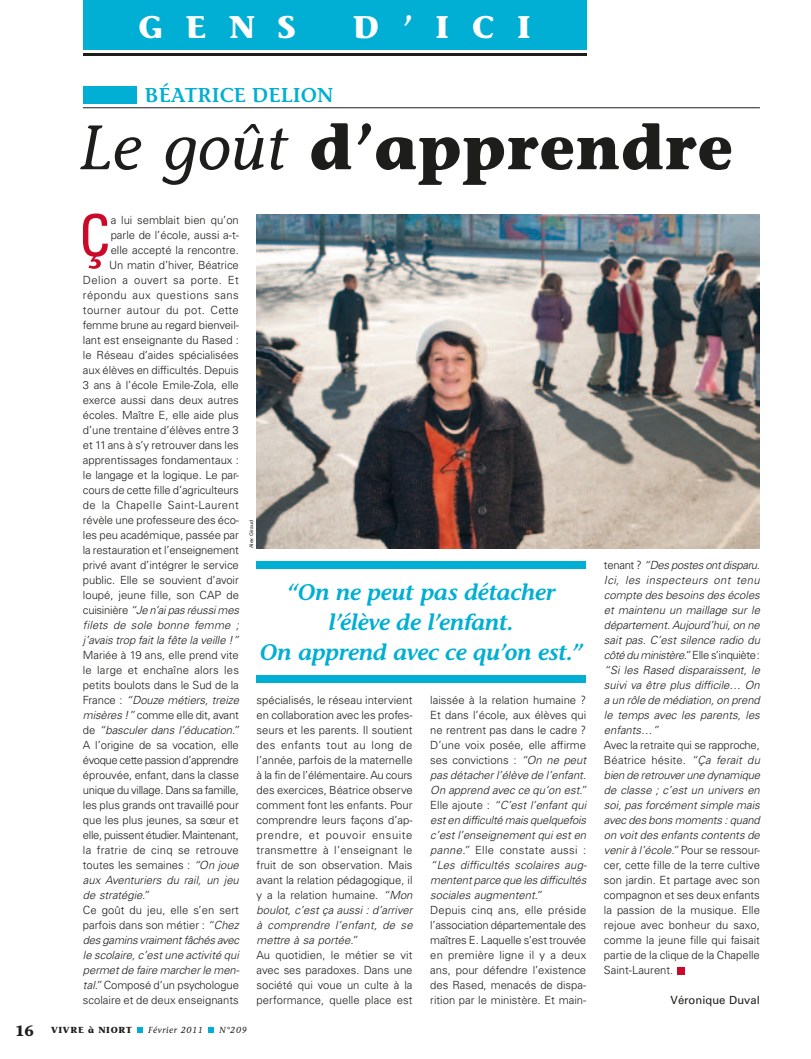
<style>
.page{position:relative;width:811px;height:1059px;background:#fff}
.page>*{position:absolute;margin:0;border:0;box-sizing:border-box;transform-origin:0 0}
.t1{font:700 62.5px "Stone Informal";color:#1d1d1b}
.t2{font:condensed 57.5px "Univers";color:#ca0a28}
.t3{font:700 31.25px "Stone Informal";color:#fff}
.t4{font:italic 600 22.5px/30px "Stone Informal";letter-spacing:-.015em;color:#00afd3;text-align:center}
.t5{font:600 20px "Stone Informal";color:#00afd3}
.t6{font:300 11.25px/15px "Univers";letter-spacing:-.005em;color:#1d1d1b;text-align:justify}
.t7{font:italic 300 11.25px/15px "Univers";letter-spacing:-.005em;color:#1d1d1b;text-align:justify}
.t8{font:11.25px "Univers";color:#1d1d1b}
.t9{font:italic 8.75px "Stone Informal";letter-spacing:.075em;color:#1d1d1b}
.t10{font:700 8.75px "Stone Informal";letter-spacing:.075em;color:#1d1d1b}
.t11{font:5px "Univers";color:#1d1d1b}
.s1{font-weight:400;font-style:italic}
.s2{font-style:italic}
.s3{font-style:normal}
.s4{font-size:15px}
</style>
<div class="page">
<div style="left:677px;top:967px;width:7px;height:7px;background:#ca0a28"></div>
<svg style="left:137px;top:1027px;width:6px;height:5px"></svg>
<svg style="left:208px;top:1027px;width:6px;height:5px"></svg>
<div style="left:83px;top:86px;width:53px;height:18px;background:#00afd3"></div>
<hr style="left:83px;top:107px;width:677px;height:1px;background:#1d1d1b">
<div style="left:83px;top:0;width:503px;height:49px;background:#00afd3"></div>
<hr style="left:83px;top:53px;width:503px;height:2px;background:#1d1d1b">
<img style="left:257px;top:214px;width:503px;height:334px">
<div style="left:257px;top:676px;width:329px;height:7px;background:#00afd3"></div>
<div style="left:257px;top:561px;width:329px;height:7px;background:#00afd3"></div>
<h3 class="t3" style="left:138px;top:7px;width:159px">GENS</h3>
<h3 class="t3" style="left:353px;top:7px;width:179px">D’IC I</h3>
<h3 class="t5" style="left:145px;top:83px;width:189px">BÉATRICE DELION</h3>
<h1 class="t1" style="left:79px;top:108px;width:655px"><span class="s1">Le goût</span> D’APPRENDRE</h1>
<h2 class="t2" style="left:79px;top:199px;width:33px">Ç</h2>
<p class="t6" style="left:83px;top:212px;width:157px;text-align:right">a lui semblait bien qu’on<br>parle de l’école, aussi a-t-<br>elle accepté la rencontre.<br>Un matin d’hiver, Béatrice<br>Delion a ouvert sa porte. Et répondu aux questions sans tourner autour du pot. Cette femme brune au regard bienveil&shy;lant est enseignante du Rased : le Réseau d’aides spécialisées aux élèves en difficultés. Depuis<br>3 ans à l’école Emile-Zola, elle exerce aussi dans deux autres écoles. Maître E, elle aide plus d’une trentaine d’élèves entre 3 et 11ans à s’y retrouver dans les apprentissages fondamentaux : le langage et la logique. Le par&shy;cours de cette fille d’agriculteurs de la Chapelle Saint-Laurent révèle une professeure des éco&shy;les peu académique, passée par la restauration et l’enseignement privé avant d’intégrer le service public. Elle se souvient d’avoir loupé, jeune fille, son CAP de cuisinière <span class="s2">“Je n’ai pas réussi mes filets de sole bonne femme ; j’avais trop fait la fête la veille !”</span></p>
<p class="t6" style="left:83px;top:647px;width:157px">Mariée à 19 ans, elle prend vite le large et enchaîne alors les petits boulots dans le Sud de la France : <span class="s2">“Douze métiers, treize misères !”</span> comme elle dit, avant de <span class="s2">“basculer dans l’éducation.” </span>A l’origine de sa vocation, elle évoque cette passion d’apprendre éprouvée, enfant, dans la classe unique du village. Dans sa famille, les plus grands ont travaillé pour que les plus jeunes, sa sœur et elle, puissent étudier. Maintenant, la fratrie de cinq se retrouve toutes les semaines : <span class="s2">“On joue aux Aventuriers du rail, un jeu de stratégie.”</span></p>
<p class="t6" style="left:83px;top:902px;width:157px">Ce goût du jeu, elle s’en sert parfois dans son métier : <span class="s2">“Chez des gamins vraiment fâchés avec le scolaire, c’est une activité qui permet de faire marcher le men&shy;tal.”</span> Composé d’un psychologue scolaire et de deux enseignants</p>
<p class="t11" style="left:248px;top:548px;width:30px;rotate:-90deg">Alex Giraud</p>
<h3 class="t4" style="left:260px;top:577px;width:324px">“On ne peut pas détacher l’élève de l’enfant.<br>On apprend avec ce qu’on est.”</h3>
<p class="t6" style="left:257px;top:692px;width:157px">spécialisés, le réseau intervient en collaboration avec les profes&shy;seurs et les parents. Il soutient des enfants tout au long de l’année, parfois de la maternelle à la fin de l’élémentaire. Au cours des exercices, Béatrice observe comment font les enfants. Pour comprendre leurs façons d’ap&shy;prendre, et pouvoir ensuite transmettre à l’enseignant le fruit de son observation. Mais avant la relation pédagogique, il y a la relation humaine. <span class="s2">“Mon boulot, c’est ça aussi : d’arriver à comprendre l’enfant, de se mettre à sa portée.”</span></p>
<p class="t6" style="left:257px;top:947px;width:157px">Au quotidien, le métier se vit avec ses paradoxes. Dans une société qui voue un culte à la performance, quelle place est</p>
<p class="t7" style="left:430px;top:692px;width:157px"><span class="s3">laissée à la relation humaine ?<br>Et dans l’école, aux élèves qui ne rentrent pas dans le cadre ?<br>D’une voix posée, elle affirme ses convictions :</span> “On ne peut pas détacher l’élève de l’enfant.<br>On apprend avec ce qu’on est.” <span class="s3">Elle ajoute :</span> “C’est l’enfant qui est en difficulté mais quelquefois c’est l’enseignement qui est en panne.” <span class="s3">Elle constate aussi : </span>“Les difficultés scolaires aug&shy;mentent parce que les difficultés sociales augmentent.”</p>
<p class="t6" style="left:430px;top:902px;width:157px">Depuis cinq ans, elle préside l’association départementale des maîtres E. Laquelle s’est trouvée en première ligne il y a deux ans, pour défendre l’existence des Rased, menacés de dispa&shy;rition par le ministère. Et main-</p>
<p class="t10" style="left:15px;top:1024px;width:119px"><span class="s4">16</span> VIVRE À NIORT</p>
<p class="t9" style="left:148px;top:1024px;width:56px">Février 2011</p>
<p class="t9" style="left:219px;top:1024px;width:29px">N°209</p>
<p class="t7" style="left:604px;top:557px;width:157px"><span class="s3">tenant ?</span> “Des postes ont disparu.<br>Ici, les inspecteurs ont tenu compte des besoins des écoles et maintenu un maillage sur le département. Aujourd’hui, on ne sait pas. C’est silence radio du côté du ministère.” <span class="s3">Elle s’inquiète: </span>“Si les Rased disparaissent, le suivi va être plus difficile… On a un rôle de médiation, on prend le temps avec les parents, les enfants…”</p>
<p class="t6" style="left:604px;top:737px;width:157px">Avec la retraite qui se rapproche, Béatrice hésite. <span class="s2">“Ça ferait du bien de retrouver une dynamique de classe ; c’est un univers en soi, pas forcément simple mais avec des bons moments : quand on voit des enfants contents de venir à l’école.”</span> Pour se ressour&shy;cer, cette fille de la terre cultive son jardin. Et partage avec son compagnon et ses deux enfants la passion de la musique. Elle rejoue avec bonheur du saxo, comme la jeune fille qui faisait partie de la clique de la Chapelle Saint-Laurent.</p>
<p class="t8" style="left:670px;top:993px;width:91px">Véronique Duval</p>
</div>
